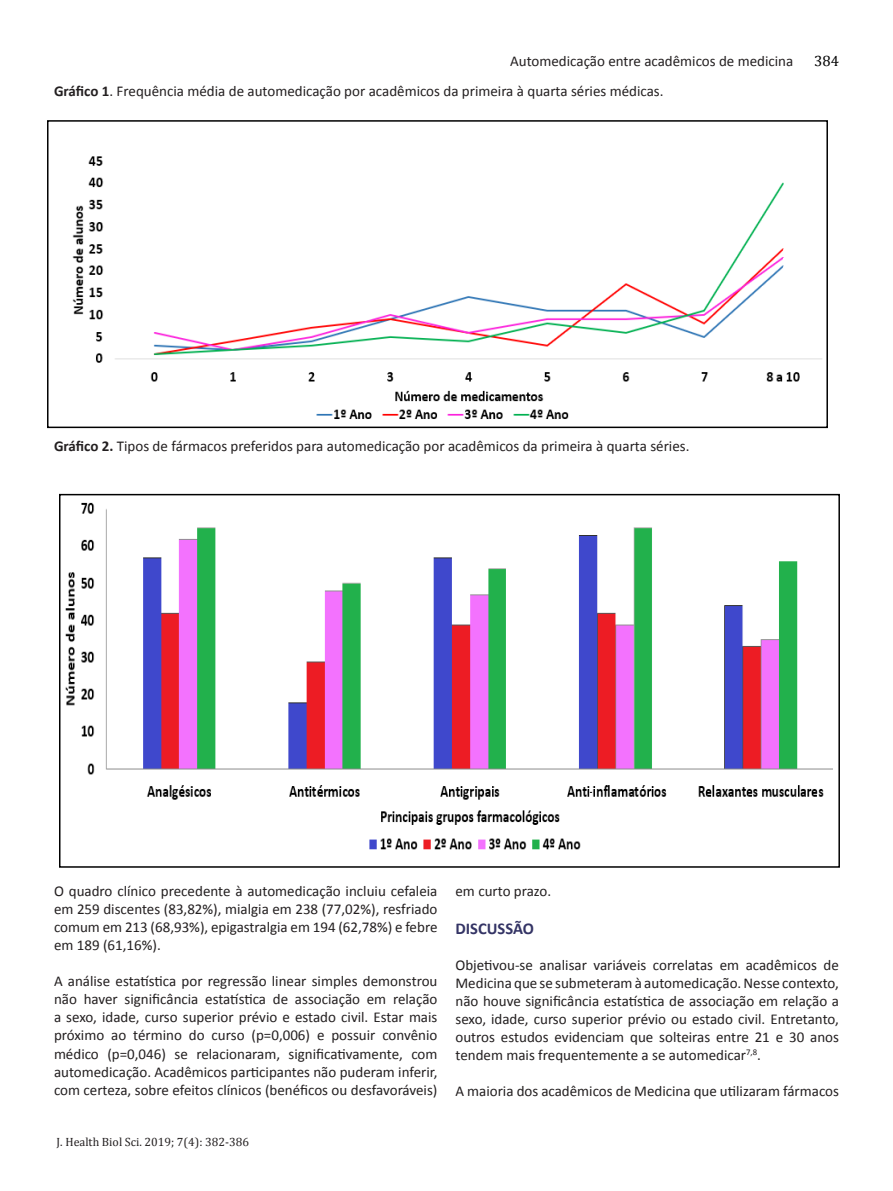
<style>
.page{position:relative;width:893px;height:1191px;background:#fff}
.page>*{position:absolute;margin:0;border:0;box-sizing:border-box;transform-origin:0 0}
.t1{font:700 16.5px "Calibri";color:#343465}
.t2{font:15px/18px "Calibri";color:#231f20;text-align:justify}
.t3{font:15px "Cambria";color:#000}
.t4{font:12px "Cambria";color:#231f20}
.s1{font-weight:700}
</style>
<div class="page">
<img style="left:72px;top:156px;width:750px;height:263px">
<img style="left:65px;top:502px;width:768px;height:348px">
<div style="left:47px;top:120px;width:781px;height:308px;border:2px solid #000"></div>
<div style="left:59px;top:494px;width:781px;height:373px;border:2px solid #000"></div>
<p class="t2" style="left:510px;top:52px;width:285px">Automedicação entre acadêmicos de medicina</p>
<p class="t3" style="left:814px;top:52px;width:26px">384</p>
<p class="t2" style="left:54px;top:82px;width:611px"><span class="s1">Gráfico 1</span>. Frequência média de automedicação por acadêmicos da primeira à quarta séries médicas.</p>
<p class="t2" style="left:54px;top:437px;width:637px"><span class="s1">Gráfico 2.</span> Tipos de fármacos preferidos para automedicação por acadêmicos da primeira à quarta séries.</p>
<p class="t2" style="left:54px;top:882px;width:385px">O quadro clínico precedente à automedicação incluiu cefaleia em 259 discentes (83,82%), mialgia em 238 (77,02%), resfriado comum em 213 (68,93%), epigastralgia em 194 (62,78%) e febre em 189 (61,16%).</p>
<p class="t2" style="left:54px;top:972px;width:385px">A análise estatística por regressão linear simples demonstrou não haver significância estatística de associação em relação a sexo, idade, curso superior prévio e estado civil. Estar mais próximo ao término do curso (p=0,006) e possuir convênio médico (p=0,046) se relacionaram, significativamente, com automedicação. Acadêmicos participantes não puderam inferir, com certeza, sobre efeitos clínicos (benéficos ou desfavoráveis)</p>
<p class="t4" style="left:57px;top:1135px;width:194px">J. Health Biol Sci. 2019; 7(4): 382-386</p>
<p class="t2" style="left:455px;top:882px;width:97px">em curto prazo.</p>
<p class="t1" style="left:455px;top:918px;width:80px">DISCUSSÃO</p>
<p class="t2" style="left:455px;top:956px;width:385px">Objetivou-se analisar variáveis correlatas em acadêmicos de Medicina que se submeteram à automedicação. Nesse contexto, não houve significância estatística de associação em relação a sexo, idade, curso superior prévio ou estado civil. Entretanto, outros estudos evidenciam que solteiras entre 21 e 30 anos tendem mais frequentemente a se automedicar<sup>7,8</sup>.</p>
<p class="t2" style="left:455px;top:1082px;width:385px">A maioria dos acadêmicos de Medicina que utilizaram fármacos</p>
</div>
